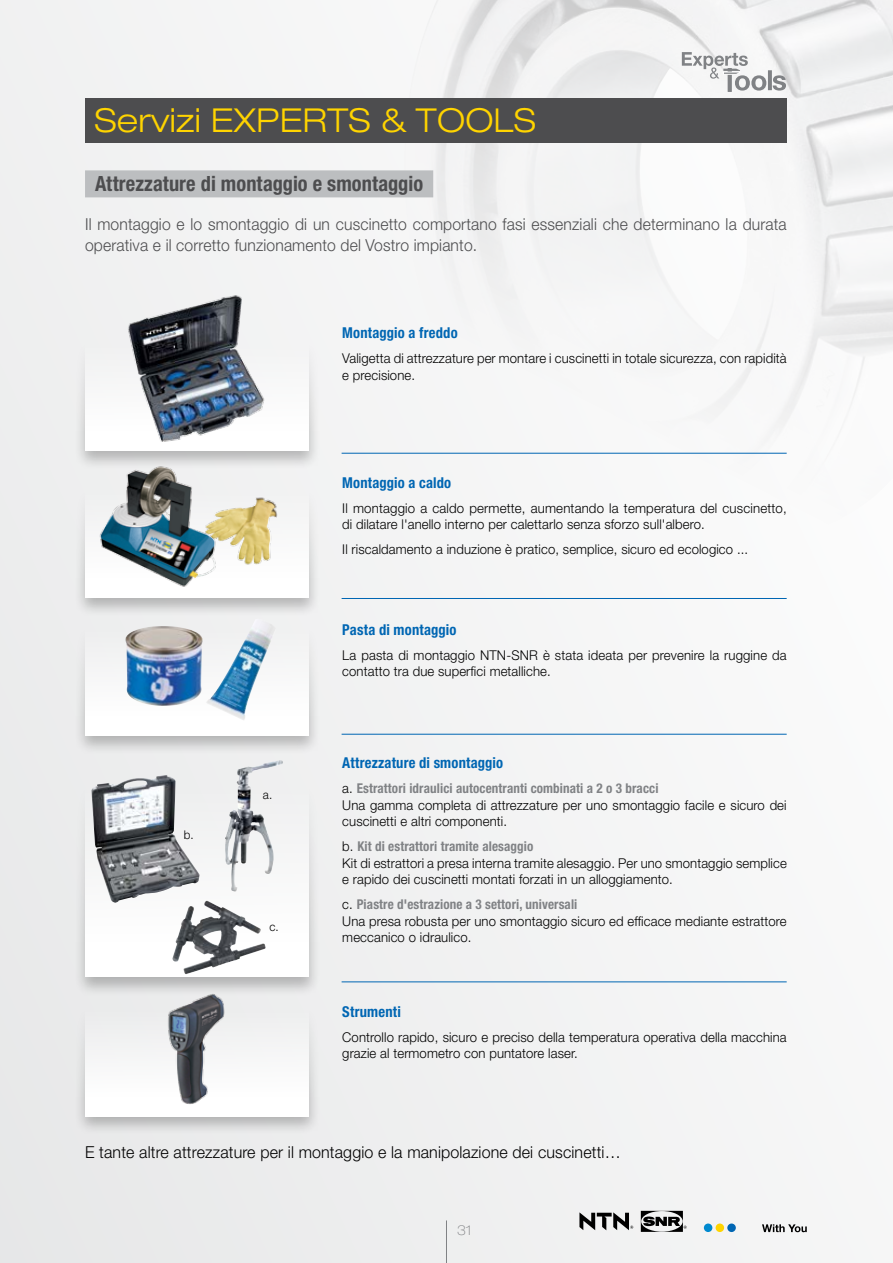
<style>
.page{position:relative;width:893px;height:1263px;background:#f4f4f4}
.page>*{position:absolute;margin:0;border:0;box-sizing:border-box;transform-origin:0 0}
.t1{font:300 expanded 33px "Helvetica Neue";letter-spacing:.01em;color:#ffd400}
.t2{font:700 condensed 21px "Helvetica Neue";letter-spacing:.005em;color:#4d4d4f}
.t3{font:300 16.5px/21px "Helvetica Neue";letter-spacing:.01em;color:#4d4d4f;scale:.95 1}
.t4{font:300 16.5px "Helvetica Neue";letter-spacing:.01em;color:#000}
.t5{font:700 condensed 15px "Helvetica Neue";letter-spacing:.01em;color:#0066b3}
.t6{font:300 13.5px/16.5px "Helvetica Neue";letter-spacing:.01em;color:#000}
.t7{font:100 expanded 13.5px "Helvetica Neue";color:#808285}
.t8{font:300 12px "Helvetica Neue";color:#000}
.s1{font-weight:700;font-stretch:condensed;color:#808285}
</style>
<div class="page">
<hr style="left:446px;top:1220px;width:1px;height:43px;background:#808285">
<svg style="left:579px;top:1212px;width:54px;height:18px"></svg>
<svg style="left:641px;top:1211px;width:46px;height:21px"></svg>
<svg style="left:762px;top:1224px;width:45px;height:8px"></svg>
<div style="left:704px;top:1223px;width:8px;height:9px;background:#0089cf;border-radius:50%"></div>
<div style="left:727px;top:1223px;width:9px;height:9px;background:#0066b3;border-radius:50%"></div>
<div style="left:716px;top:1223px;width:8px;height:9px;background:#ffd400;border-radius:50%"></div>
<div style="left:85px;top:170px;width:348px;height:27px;background:#bcbec0"></div>
<svg style="left:682px;top:52px;width:104px;height:39px"></svg>
<hr style="left:342px;top:453px;width:445px;height:1px;background:#0066b3">
<hr style="left:342px;top:598px;width:445px;height:1px;background:#0066b3">
<hr style="left:342px;top:734px;width:445px;height:1px;background:#0066b3">
<hr style="left:342px;top:981px;width:445px;height:1px;background:#0066b3">
<div style="left:85px;top:98px;width:702px;height:44px;background:#4d4d4f"></div>
<div style="left:73px;top:323px;width:247px;height:147px;background:#000;opacity:.25"></div>
<div style="left:85px;top:327px;width:224px;height:124px;background:#fff"></div>
<div style="left:73px;top:470px;width:247px;height:147px;background:#000;opacity:.25"></div>
<div style="left:85px;top:475px;width:224px;height:123px;background:#fff"></div>
<div style="left:73px;top:608px;width:247px;height:146px;background:#000;opacity:.25"></div>
<div style="left:85px;top:612px;width:224px;height:124px;background:#fff"></div>
<div style="left:73px;top:754px;width:247px;height:242px;background:#000;opacity:.25"></div>
<div style="left:85px;top:759px;width:224px;height:218px;background:#fff"></div>
<div style="left:73px;top:989px;width:247px;height:146px;background:#000;opacity:.25"></div>
<div style="left:85px;top:993px;width:224px;height:123px;background:#f6f6f6"></div>
<img style="left:221px;top:495px;width:60px;height:70px">
<img style="left:123px;top:295px;width:145px;height:147px">
<img style="left:94px;top:463px;width:127px;height:124px">
<img style="left:164px;top:992px;width:63px;height:112px">
<img style="left:225px;top:760px;width:55px;height:132px">
<img style="left:125px;top:626px;width:80px;height:80px">
<img style="left:206px;top:619px;width:70px;height:101px">
<img style="left:172px;top:901px;width:94px;height:73px">
<img style="left:91px;top:776px;width:109px;height:127px">
<h1 class="t1" style="left:95px;top:100px;width:443px">Servizi EXPERTS &amp; TOOLS</h1>
<h2 class="t2" style="left:95px;top:170px;width:330px">Attrezzature di montaggio e smontaggio</h2>
<p class="t3" style="left:85px;top:213px;width:740px">Il montaggio e lo smontaggio di un cuscinetto comportano fasi essenziali che determinano la durata operativa e il corretto funzionamento del Vostro impianto.</p>
<p class="t5" style="left:342px;top:324px;width:117px">Montaggio a freddo</p>
<p class="t6" style="left:342px;top:350px;width:446px">Valigetta di attrezzature per montare i cuscinetti in totale sicurezza, con rapidità e precisione.</p>
<p class="t5" style="left:342px;top:473px;width:110px">Montaggio a caldo</p>
<p class="t6" style="left:342px;top:499px;width:446px">Il montaggio a caldo permette, aumentando la temperatura del cuscinetto, di dilatare l'anello interno per calettarlo senza sforzo sull'albero.</p>
<p class="t6" style="left:342px;top:541px;width:407px">Il riscaldamento a induzione è pratico, semplice, sicuro ed ecologico ...</p>
<p class="t8" style="left:184px;top:828px;width:11px">b.</p>
<p class="t8" style="left:263px;top:788px;width:11px">a.</p>
<p class="t8" style="left:270px;top:919px;width:11px">c.</p>
<p class="t5" style="left:342px;top:620px;width:116px">Pasta di montaggio</p>
<p class="t6" style="left:342px;top:646px;width:446px">La pasta di montaggio NTN-SNR è stata ideata per prevenire la ruggine da contatto tra due superfici metalliche.</p>
<p class="t5" style="left:342px;top:754px;width:162px">Attrezzature di smontaggio</p>
<p class="t6" style="left:342px;top:780px;width:446px">a. <span class="s1">Estrattori idraulici autocentranti combinati a 2 o 3 bracci<br></span>Una gamma completa di attrezzature per uno smontaggio facile e sicuro dei cuscinetti e altri componenti.</p>
<p class="t6" style="left:342px;top:838px;width:446px">b. <span class="s1">Kit di estrattori tramite alesaggio<br></span>Kit di estrattori a presa interna tramite alesaggio. Per uno smontaggio semplice e rapido dei cuscinetti montati forzati in un alloggiamento.</p>
<p class="t6" style="left:342px;top:896px;width:446px">c. <span class="s1">Piastre d'estrazione a 3 settori, universali<br></span>Una presa robusta per uno smontaggio sicuro ed efficace mediante estrattore meccanico o idraulico.</p>
<p class="t5" style="left:342px;top:1002px;width:60px">Strumenti</p>
<p class="t6" style="left:342px;top:1028px;width:446px">Controllo rapido, sicuro e preciso della temperatura operativa della macchina grazie al termometro con puntatore laser.</p>
<p class="t4" style="left:85px;top:1142px;width:537px">E tante altre attrezzature per il montaggio e la manipolazione dei cuscinetti…</p>
<p class="t7" style="left:457px;top:1222px;width:16px">31</p>
</div>
